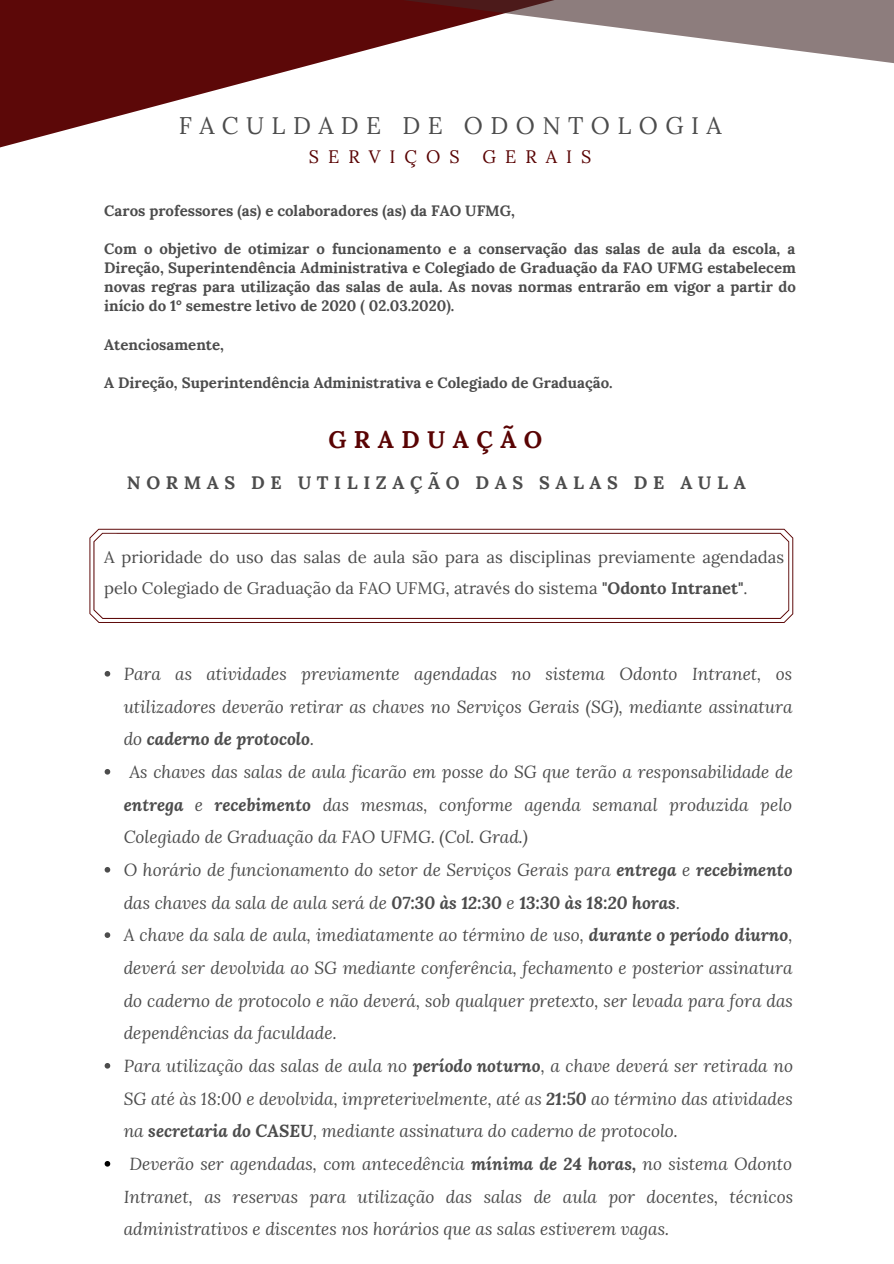
<style>
.page{position:relative;width:894px;height:1264px;background:#fff}
.page>*{position:absolute;margin:0;border:0;box-sizing:border-box;transform-origin:0 0}
.t1{font:24px "Lora";letter-spacing:.31em;color:#4c4c4c}
.t2{font:700 24px "Lora";letter-spacing:.31em;color:#590303}
.t3{font:700 18px "Lora";letter-spacing:.31em;color:#4c4c4c}
.t4{font:18px "Lora";letter-spacing:.5em;color:#590303}
.t5{font:italic 17.25px "Lora";color:#4c4c4c}
.t6{font:italic 700 17.25px "Lora";color:#4c4c4c}
.t7{font:16.65px/30.5px "Lora";color:#4c4c4c}
.t8{font:700 15px/19.2px "Lora";color:#4c4c4c;text-align:justify}
.s1{font-weight:700}
.s2{font-weight:400}
</style>
<div class="page">
<svg style="left:0;top:0;width:399px;height:147px;fill:#5c0808"></svg>
<svg style="left:399px;top:0;width:494px;height:63px"></svg>
<svg style="left:89px;top:529px;width:704px;height:94px"></svg>
<svg style="left:105px;top:671px;width:5px;height:5px"></svg>
<svg style="left:105px;top:769px;width:5px;height:5px"></svg>
<svg style="left:105px;top:867px;width:5px;height:5px"></svg>
<svg style="left:105px;top:932px;width:5px;height:5px"></svg>
<svg style="left:105px;top:1063px;width:5px;height:5px"></svg>
<svg style="left:105px;top:1161px;width:5px;height:5px"></svg>
<h1 class="t1" style="left:179px;top:110px;width:544px">FACULDADE DE ODONTOLOGIA</h1>
<p class="t4" style="left:309px;top:145px;width:152px">SERVIÇOS</p>
<p class="t4" style="left:482px;top:145px;width:110px">GERAIS</p>
<p class="t8" style="left:104px;top:200px;width:412px">Caros professores (as) e colaboradores (as) da FAO UFMG,</p>
<p class="t8" style="left:104px;top:239px;width:693px">Com o objetivo de otimizar o funcionamento e a conservação das salas de aula da escola, a Direção, Superintendência Administrativa e Colegiado de Graduação da FAO UFMG estabelecem novas regras para utilização das salas de aula. As novas normas entrarão em vigor a partir do início do 1° semestre letivo de 2020 ( 02.03.2020).</p>
<p class="t8" style="left:104px;top:334px;width:121px">Atenciosamente,</p>
<p class="t8" style="left:104px;top:373px;width:510px">A Direção, Superintendência Administrativa e Colegiado de Graduação.</p>
<h1 class="t2" style="left:328px;top:424px;width:215px">GRADUAÇÃO</h1>
<p class="t3" style="left:127px;top:471px;width:620px">NORMAS DE UTILIZAÇÃO DAS SALAS DE AULA</p>
<p class="t7" style="left:104px;top:541px;width:681px">A prioridade do uso das salas de aula são para as disciplinas previamente agendadas pelo Colegiado de Graduação da FAO UFMG, através do sistema <span class="s1">"Odonto Intranet"</span>.</p>
<p class="t5" style="left:124px;top:662px;width:669px">Para as atividades previamente agendadas no sistema Odonto Intranet, os</p>
<p class="t5" style="left:124px;top:694px;width:670px">utilizadores deverão retirar as chaves no Serviços Gerais (SG), mediante assinatura</p>
<p class="t6" style="left:124px;top:727px;width:192px"><span class="s2">do</span> caderno de protocolo<span class="s2">.</span></p>
<p class="t5" style="left:129px;top:760px;width:665px">As chaves das salas de aula ficarão em posse do SG que terão a responsabilidade de</p>
<p class="t5" style="left:124px;top:792px;width:669px"><span class="s1">entrega</span> e <span class="s1">recebimento</span> das mesmas, conforme agenda semanal produzida pelo</p>
<p class="t5" style="left:124px;top:825px;width:406px">Colegiado de Graduação da FAO UFMG. (Col. Grad.)</p>
<p class="t5" style="left:124px;top:858px;width:670px">O horário de funcionamento do setor de Serviços Gerais para <span class="s1">entrega</span> e <span class="s1">recebimento</span></p>
<p class="t5" style="left:124px;top:890px;width:557px">das chaves da sala de aula será de <span class="s1">07:30 às 12:30</span> e <span class="s1">13:30 às 18:20 horas</span>.</p>
<p class="t5" style="left:124px;top:923px;width:670px">A chave da sala de aula, imediatamente ao término de uso, <span class="s1">durante o período diurno</span>,</p>
<p class="t5" style="left:124px;top:956px;width:670px">deverá ser devolvida ao SG mediante conferência, fechamento e posterior assinatura</p>
<p class="t5" style="left:124px;top:988px;width:670px">do caderno de protocolo e não deverá, sob qualquer pretexto, ser levada para fora das</p>
<p class="t5" style="left:124px;top:1021px;width:214px">dependências da faculdade.</p>
<p class="t5" style="left:124px;top:1054px;width:670px">Para utilização das salas de aula no <span class="s1">período noturno</span>, a chave deverá ser retirada no</p>
<p class="t5" style="left:124px;top:1086px;width:670px">SG até às 18:00 e devolvida, impreterivelmente, até as <span class="s1">21:50</span> ao término das atividades</p>
<p class="t5" style="left:124px;top:1119px;width:555px">na <span class="s1">secretaria do CASEU</span>, mediante assinatura do caderno de protocolo.</p>
<p class="t5" style="left:129px;top:1152px;width:664px">Deverão ser agendadas, com antecedência <span class="s1">mínima de 24 horas,</span> no sistema Odonto</p>
<p class="t5" style="left:124px;top:1184px;width:670px">Intranet, as reservas para utilização das salas de aula por docentes, técnicos</p>
<p class="t5" style="left:124px;top:1217px;width:546px">administrativos e discentes nos horários que as salas estiverem vagas.</p>
</div>
